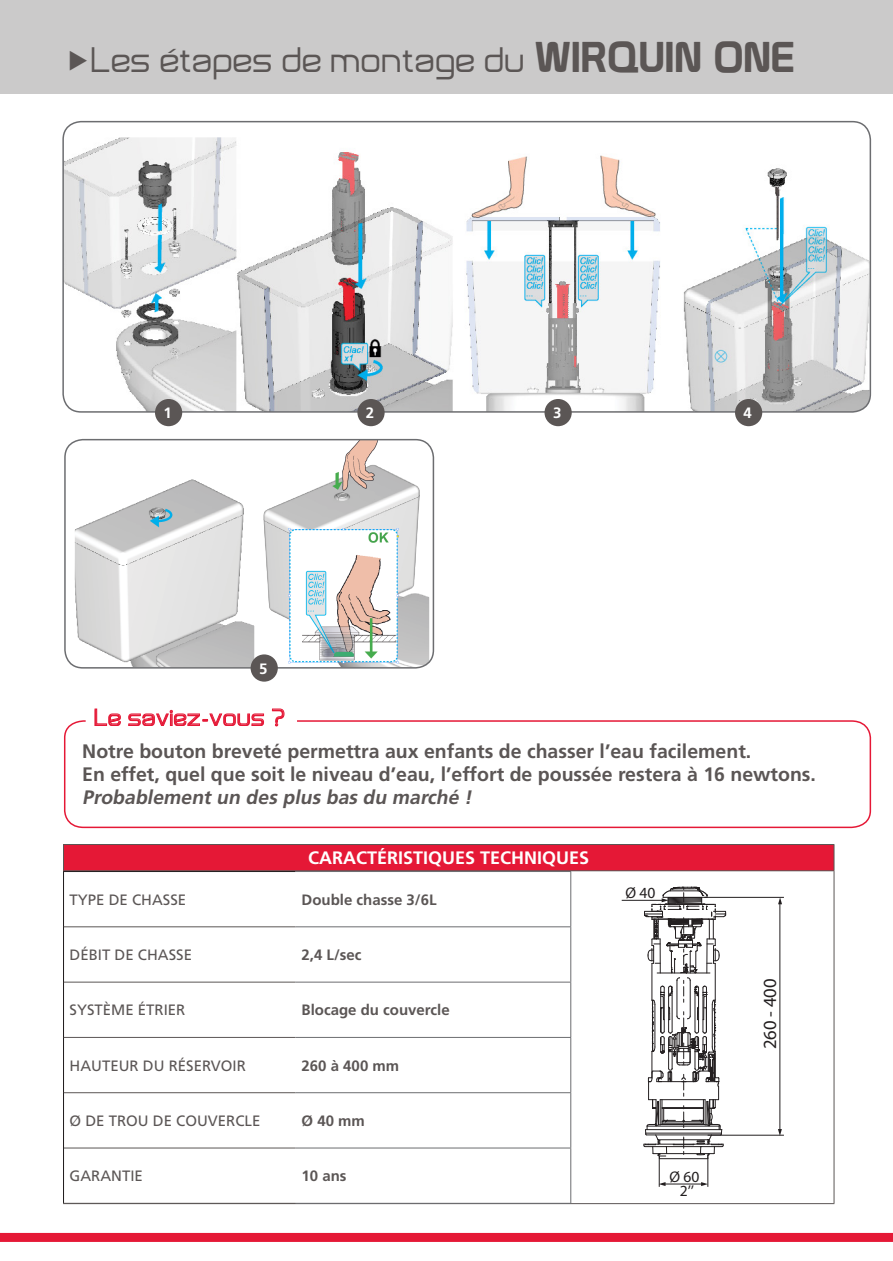
<style>
.page{position:relative;width:893px;height:1261px;background:#fff}
.page>*{position:absolute;margin:0;border:0;box-sizing:border-box;transform-origin:0 0}
.t1{font:33.75px "Not Just Groovy";letter-spacing:.02em;color:#5b5655}
.t2{font:22.5px "Not Just Groovy";letter-spacing:.04em;color:#e51836}
.t3{font:700 19.5px "Frutiger";color:#5b5655}
.t4{font:italic 700 19.5px "Frutiger";color:#5b5655}
.t5{font:18.6px "Myriad Pro";color:#231f20}
.t6{font:700 18px "Frutiger";color:#fff}
.t7{font:15.45px/14.7px "Myriad Pro";color:#231f20;text-align:center}
.t8{font:15px "Frutiger";color:#5b5655}
.t9{font:700 15px "Frutiger";color:#5b5655}
.t10{font:700 15px "Frutiger";color:#fff}
.s1{font-family:"Prototype";font-size:42px}
</style>
<div class="page">
<img style="left:65px;top:137px;width:805px;height:273px">
<div style="left:62px;top:121px;width:809px;height:292px;border:2px solid #6c6d70;border-radius:18px"></div>
<div style="left:0;top:0;width:893px;height:94px;background:#cbcaca"></div>
<div style="left:0;top:1232px;width:893px;height:9px;background:#e51836"></div>
<div style="left:64px;top:844px;width:770px;height:26px;background:#e51836"></div>
<svg style="left:63px;top:845px;width:1px;height:25px"></svg>
<hr style="left:63px;top:844px;width:771px;height:1px;background:#5b5655">
<svg style="left:834px;top:845px;width:1px;height:25px"></svg>
<hr style="left:63px;top:870px;width:771px;height:1px;background:#5b5655">
<hr style="left:834px;top:871px;width:1px;height:332px;background:#5b5655">
<hr style="left:63px;top:1203px;width:771px;height:1px;background:#5b5655">
<hr style="left:63px;top:871px;width:233px;height:1px;background:#231f20">
<hr style="left:63px;top:872px;width:1px;height:54px;background:#231f20">
<hr style="left:63px;top:926px;width:1px;height:56px;background:#231f20">
<hr style="left:63px;top:982px;width:1px;height:55px;background:#231f20">
<hr style="left:63px;top:1037px;width:1px;height:55px;background:#231f20">
<hr style="left:63px;top:1092px;width:1px;height:56px;background:#231f20">
<hr style="left:63px;top:1148px;width:1px;height:54px;background:#231f20">
<hr style="left:64px;top:926px;width:232px;height:1px;background:#5b5655">
<hr style="left:64px;top:981px;width:232px;height:1px;background:#5b5655">
<hr style="left:64px;top:1037px;width:232px;height:1px;background:#5b5655">
<hr style="left:64px;top:1092px;width:232px;height:1px;background:#5b5655">
<hr style="left:64px;top:1147px;width:232px;height:1px;background:#5b5655">
<hr style="left:63px;top:1202px;width:233px;height:1px;background:#5b5655">
<hr style="left:296px;top:871px;width:275px;height:1px;background:#6c6d70">
<hr style="left:570px;top:872px;width:1px;height:54px;background:#6c6d70">
<hr style="left:296px;top:926px;width:275px;height:1px;background:#6c6d70">
<hr style="left:570px;top:927px;width:1px;height:54px;background:#6c6d70">
<hr style="left:296px;top:981px;width:275px;height:1px;background:#6c6d70">
<hr style="left:570px;top:982px;width:1px;height:55px;background:#6c6d70">
<hr style="left:296px;top:1037px;width:275px;height:1px;background:#6c6d70">
<hr style="left:570px;top:1037px;width:1px;height:55px;background:#6c6d70">
<hr style="left:296px;top:1092px;width:275px;height:1px;background:#6c6d70">
<hr style="left:570px;top:1093px;width:1px;height:54px;background:#6c6d70">
<hr style="left:296px;top:1147px;width:275px;height:1px;background:#6c6d70">
<hr style="left:570px;top:1148px;width:1px;height:54px;background:#6c6d70">
<hr style="left:296px;top:1202px;width:275px;height:1px;background:#6c6d70">
<svg style="left:64px;top:720px;width:808px;height:109px"></svg>
<div style="left:155px;top:399px;width:27px;height:27px;background:#5b5655;border-radius:50%"></div>
<div style="left:357px;top:399px;width:28px;height:27px;background:#5b5655;border-radius:50%"></div>
<div style="left:544px;top:399px;width:28px;height:27px;background:#5b5655;border-radius:50%"></div>
<div style="left:735px;top:399px;width:27px;height:27px;background:#5b5655;border-radius:50%"></div>
<hr style="left:659px;top:1158px;width:49px;height:1px;background:#231f20">
<hr style="left:779px;top:902px;width:1px;height:227px;background:#231f20">
<svg style="left:778px;top:898px;width:4px;height:6px"></svg>
<svg style="left:778px;top:1129px;width:4px;height:5px"></svg>
<hr style="left:708px;top:1134px;width:76px;height:1px;background:#231f20">
<hr style="left:704px;top:897px;width:80px;height:1px;background:#231f20">
<svg style="left:643px;top:886px;width:84px;height:272px"></svg>
<hr style="left:622px;top:900px;width:41px;height:1px;background:#231f20">
<hr style="left:662px;top:1183px;width:43px;height:1px;background:#231f20">
<svg style="left:701px;top:1182px;width:7px;height:4px"></svg>
<svg style="left:660px;top:1182px;width:5px;height:4px"></svg>
<hr style="left:659px;top:1156px;width:1px;height:30px;background:#231f20">
<hr style="left:708px;top:1156px;width:1px;height:30px;background:#231f20">
<svg style="left:94px;top:708px;width:27px;height:18px"></svg>
<svg style="left:128px;top:710px;width:136px;height:16px"></svg>
<svg style="left:272px;top:708px;width:13px;height:18px"></svg>
<img style="left:75px;top:439px;width:354px;height:228px">
<div style="left:64px;top:439px;width:370px;height:229px;border:2px solid #6c6d70;border-radius:18px"></div>
<div style="left:251px;top:654px;width:27px;height:27px;background:#5b5655;border-radius:50%"></div>
<p class="t1" style="left:91px;top:40px;width:705px">Les étapes de montage du <span class="s1">WIRQUIN ONE</span></p>
<p class="t10" style="left:164px;top:404px;width:10px">1</p>
<p class="t10" style="left:366px;top:404px;width:10px">2</p>
<p class="t10" style="left:553px;top:404px;width:10px">3</p>
<p class="t10" style="left:744px;top:404px;width:10px">4</p>
<p class="t10" style="left:259px;top:659px;width:10px">5</p>
<p class="t2" style="left:94px;top:704px;width:192px">Le saviez-vous ?</p>
<p class="t3" style="left:82px;top:739px;width:670px">Notre bouton breveté permettra aux enfants de chasser l’eau facilement.</p>
<p class="t3" style="left:82px;top:762px;width:735px">En effet, quel que soit le niveau d’eau, l’effort de poussée restera à 16 newtons.</p>
<p class="t4" style="left:82px;top:786px;width:395px">Probablement un des plus bas du marché !</p>
<p class="t6" style="left:308px;top:847px;width:283px">CARACTÉRISTIQUES TECHNIQUES</p>
<p class="t8" style="left:70px;top:890px;width:118px">TYPE DE CHASSE</p>
<p class="t9" style="left:302px;top:890px;width:137px">Double chasse 3/6L</p>
<p class="t8" style="left:70px;top:946px;width:124px">DÉBIT DE CHASSE</p>
<p class="t9" style="left:302px;top:946px;width:62px">2,4 L/sec</p>
<p class="t8" style="left:70px;top:1001px;width:117px">SYSTÈME ÉTRIER</p>
<p class="t9" style="left:302px;top:1001px;width:150px">Blocage du couvercle</p>
<p class="t8" style="left:70px;top:1056px;width:178px">HAUTEUR DU RÉSERVOIR</p>
<p class="t9" style="left:302px;top:1056px;width:99px">260 à 400 mm</p>
<p class="t8" style="left:70px;top:1112px;width:192px">Ø DE TROU DE COUVERCLE</p>
<p class="t9" style="left:302px;top:1112px;width:65px">Ø 40 mm</p>
<p class="t8" style="left:70px;top:1167px;width:75px">GARANTIE</p>
<p class="t9" style="left:302px;top:1167px;width:47px">10 ans</p>
<p class="t7" style="left:626px;top:885px;width:31px">Ø 40</p>
<p class="t7" style="left:670px;top:1168px;width:31px">Ø 60<br>2’’</p>
<p class="t5" style="left:758px;top:1049px;width:72px;rotate:-90deg">260 - 400</p>
</div>
